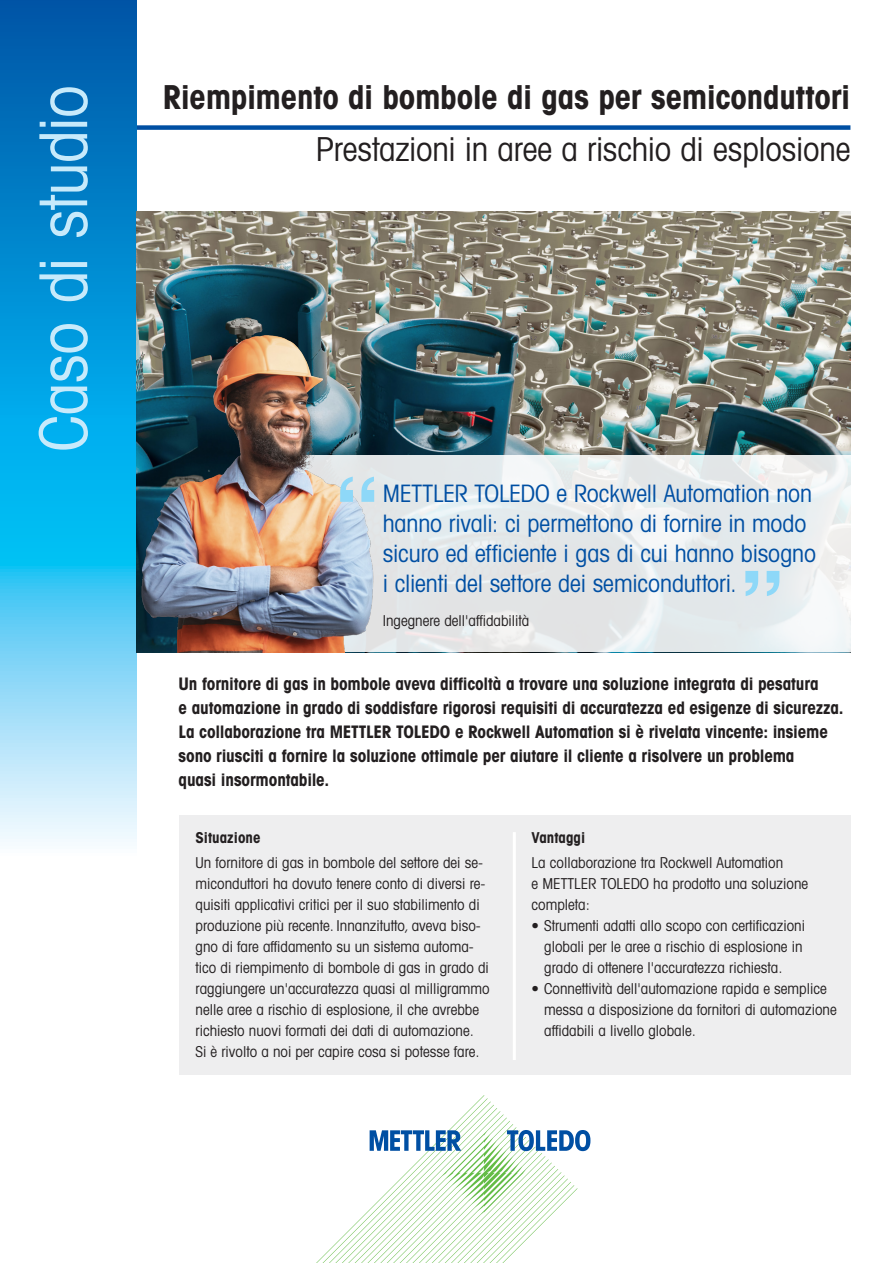
<style>
.page{position:relative;width:893px;height:1263px;background:#fff}
.page>*{position:absolute;margin:0;border:0;box-sizing:border-box;transform-origin:0 0}
.t1{font:66px "Avant Gardefor MT Bk";letter-spacing:-.01em;color:#c7eafb}
.t2{font:33px "Avant Gardefor MT Bd";letter-spacing:-.01em;color:#231f20}
.t3{font:33px "Avant Gardefor MT Bk";letter-spacing:-.005em;color:#231f20}
.t4{font:24px/30px "Avant Gardefor MT Bk";letter-spacing:-.005em;color:#004fa3}
.t5{font:17.25px/24px "Avant Gardefor MT Bd";letter-spacing:-.01em;color:#231f20}
.t6{font:15px/21px "Avant Gardefor MT Bk";color:#231f20}
.t7{font:15px "Avant Gardefor MT Bd";color:#231f20}
</style>
<div class="page">
<div style="left:122px;top:125px;width:728px;height:5px;background:#004fa3"></div>
<svg style="left:0;top:0;width:136px;height:842px"></svg>
<svg style="left:316px;top:1095px;width:274px;height:168px"></svg>
<div style="left:179px;top:815px;width:671px;height:260px;background:#eeeeef"></div>
<img style="left:136px;top:211px;width:714px;height:245px">
<hr style="left:513px;top:832px;width:3px;height:228px;background:#fff">
<svg style="left:387px;top:456px;width:463px;height:196px;fill:#e3e9eb"></svg>
<img style="left:136px;top:317px;width:251px;height:335px">
<svg style="left:340px;top:477px;width:34px;height:25px"></svg>
<svg style="left:745px;top:571px;width:34px;height:25px"></svg>
<h1 class="t1" style="left:23px;top:452px;width:368px;rotate:-90deg">Caso di studio</h1>
<h2 class="t2" style="left:163px;top:76px;width:689px">Riempimento di bombole di gas per semiconduttori</h2>
<h2 class="t3" style="left:316px;top:129px;width:536px">Prestazioni in aree a rischio di esplosione</h2>
<h3 class="t4" style="left:383px;top:478px;width:435px">METTLER TOLEDO e Rockwell Automation non hanno rivali: ci permettono di fornire in modo sicuro ed efficiente i gas di cui hanno bisogno i clienti del settore dei semiconduttori.</h3>
<p class="t6" style="left:383px;top:609px;width:148px">Ingegnere dell'affidabilità</p>
<p class="t5" style="left:179px;top:671px;width:666px">Un fornitore di gas in bombole aveva difficoltà a trovare una soluzione integrata di pesatura<br>e automazione in grado di soddisfare rigorosi requisiti di accuratezza ed esigenze di sicurezza.<br>La collaborazione tra METTLER TOLEDO e Rockwell Automation si è rivelata vincente: insieme sono riusciti a fornire la soluzione ottimale per aiutare il cliente a risolvere un problema<br>quasi insormontabile.</p>
<p class="t7" style="left:196px;top:828px;width:67px">Situazione</p>
<p class="t6" style="left:196px;top:852px;width:296px">Un fornitore di gas in bombole del settore dei se&shy;miconduttori ha dovuto tenere conto di diversi re&shy;quisiti applicativi critici per il suo stabilimento di produzione più recente. Innanzitutto, aveva biso&shy;gno di fare affidamento su un sistema automa&shy;tico di riempimento di bombole di gas in grado di raggiungere un'accuratezza quasi al milligrammo nelle aree a rischio di esplosione, il che avrebbe richiesto nuovi formati dei dati di automazione.<br>Si è rivolto a noi per capire cosa si potesse fare.</p>
<p class="t7" style="left:532px;top:828px;width:55px">Vantaggi</p>
<p class="t6" style="left:532px;top:852px;width:278px">La collaborazione tra Rockwell Automation<br>e METTLER TOLEDO ha prodotto una soluzione completa:</p>
<p class="t6" style="left:544px;top:915px;width:262px;text-indent:-13px">• Strumenti adatti allo scopo con certificazioni globali per le aree a rischio di esplosione in grado di ottenere l'accuratezza richiesta.</p>
<p class="t6" style="left:544px;top:978px;width:294px;text-indent:-13px">• Connettività dell'automazione rapida e semplice messa a disposizione da fornitori di automazione affidabili a livello globale.</p>
</div>
